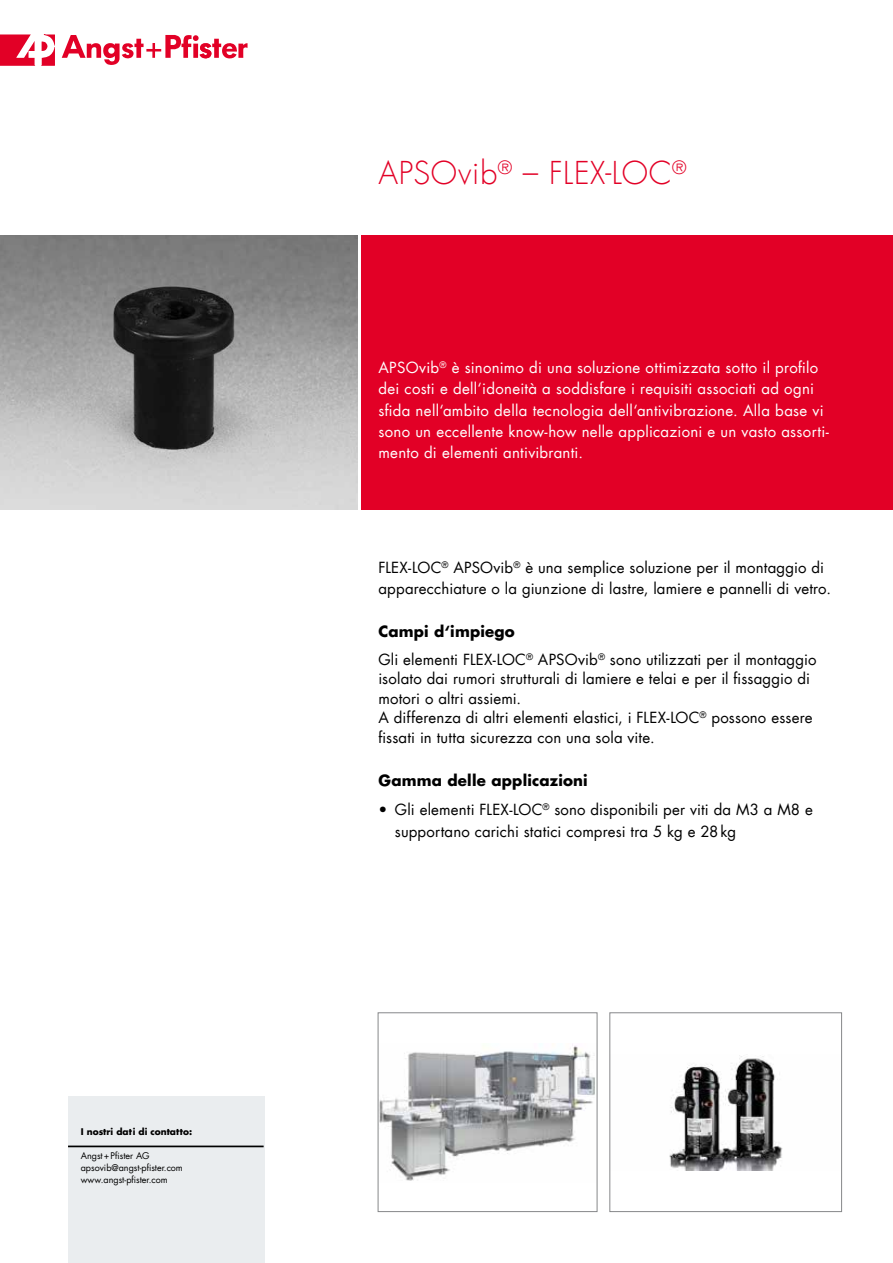
<style>
.page{position:relative;width:893px;height:1263px;background:#fff}
.page>*{position:absolute;margin:0;border:0;box-sizing:border-box;transform-origin:0 0}
.t1{font:300 30.75px "Futura Com";letter-spacing:.02em;color:#e20026}
.t2{font:15px/19.5px "Futura Com";letter-spacing:.01em;color:#000}
.t3{font:15px/21.3px "Futura Com";letter-spacing:.02em;color:#fff}
.t4{font:700 15px "Futura Com";letter-spacing:.015em;color:#000}
.t5{font:9px/12px "Futura Com";color:#000}
.t6{font:700 9px "Futura Com";color:#000}
.s1{font-weight:700}
</style>
<div class="page">
<svg style="left:62px;top:35px;width:186px;height:30px"></svg>
<svg style="left:0;top:35px;width:55px;height:30px"></svg>
<div style="left:361px;top:235px;width:532px;height:274px;background:#e20026"></div>
<div style="left:68px;top:1096px;width:196px;height:167px;background:#eaedef"></div>
<hr style="left:68px;top:1145px;width:196px;height:2px;background:#000">
<img style="left:380px;top:1043px;width:215px;height:138px">
<div style="left:378px;top:1012px;width:219px;height:200px;border:1px solid #87888a"></div>
<img style="left:669px;top:1055px;width:114px;height:115px">
<div style="left:609px;top:1012px;width:233px;height:200px;border:1px solid #87888a"></div>
<img style="left:0;top:235px;width:358px;height:274px">
<p class="t6" style="left:81px;top:1124px;width:113px">I nostri dati di contatto:</p>
<p class="t5" style="left:81px;top:1149px;width:104px">Angst+Pfister AG apsovib@angst-pfister.com www.angst-pfister.com</p>
<h1 class="t1" style="left:378px;top:153px;width:309px">APSOvib<sup>®</sup> – FLEX-LOC<sup>®</sup></h1>
<p class="t3" style="left:378px;top:357px;width:452px">APSOvib<sup>®</sup> è sinonimo di una soluzione ottimizzata sotto il profilo dei costi e dell‘idoneità a soddisfare i requisiti associati ad ogni sfida nell‘ambito della tecnologia dell‘antivibrazione. Alla base vi sono un eccellente know-how nelle applicazioni e un vasto assorti&shy;mento di elementi antivibranti.</p>
<p class="t2" style="left:378px;top:556px;width:454px;line-height:21.6px">FLEX-LOC<sup>®</sup> APSOvib<sup>®</sup> è una semplice soluzione per il montaggio di apparecchiature o la giunzione di lastre, lamiere e pannelli di vetro.</p>
<p class="t2" style="left:378px;top:617px;width:439px;line-height:28px"><span class="s1">Campi d‘impiego<br></span>Gli elementi FLEX-LOC<sup>®</sup> APSOvib<sup>®</sup> sono utilizzati per il montaggio</p>
<p class="t2" style="left:378px;top:669px;width:436px">isolato dai rumori strutturali di lamiere e telai e per il fissaggio di motori o altri assiemi.<br>A differenza di altri elementi elastici, i FLEX-LOC<sup>®</sup> possono essere fissati in tutta sicurezza con una sola vite.</p>
<p class="t4" style="left:378px;top:768px;width:211px">Gamma delle applicazioni</p>
<p class="t2" style="left:395px;top:799px;width:419px;line-height:21.3px;text-indent:-16px">• Gli elementi FLEX-LOC<sup>®</sup> sono disponibili per viti da M3 a M8 e supportano carichi statici compresi tra 5 kg e 28kg</p>
</div>
